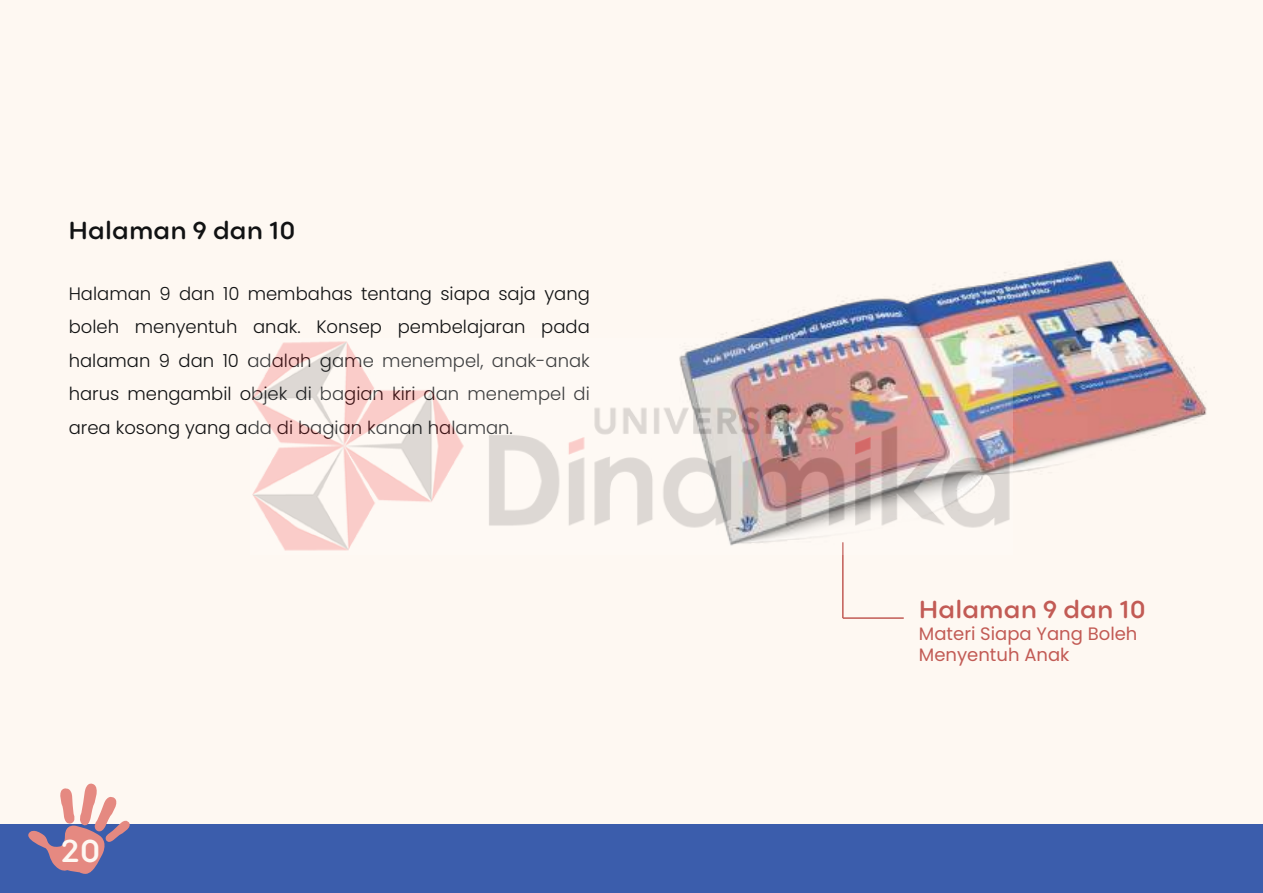
<style>
.page{position:relative;width:1263px;height:893px;background:#fef8f2}
.page>*{position:absolute;margin:0;border:0;box-sizing:border-box;transform-origin:0 0}
.t1{font:600 33px "Point Soft DEMO";color:#fef8f2}
.t2{font:600 25.5px "Point Soft DEMO";color:#111213}
.t3{font:600 25.5px "Point Soft DEMO";color:#c25b55}
.t4{font:300 18px/33.5px "Poppins";color:#111213;text-align:justify}
.t5{font:18px/21.6px "Poppins";color:#c25b55}
</style>
<div class="page">
<div style="left:0;top:824px;width:1263px;height:69px;background:#3b5dac"></div>
<svg style="left:28px;top:783px;width:102px;height:91px"></svg>
<img style="left:722px;top:260px;width:485px;height:359px">
<img style="left:251px;top:338px;width:761px;height:217px">
<h2 class="t2" style="left:69px;top:220px;width:229px">Halaman 9 dan 10</h2>
<p class="t4" style="left:69px;top:277px;width:523px">Halaman 9 dan 10 membahas tentang siapa saja yang boleh menyentuh anak. Konsep pembelajaran pada halaman 9 dan 10 adalah game menempel, anak-anak harus mengambil objek di bagian kiri dan menempel di area kosong yang ada di bagian kanan halaman.</p>
<h1 class="t1" style="left:60px;top:838px;width:42px">20</h1>
<h2 class="t3" style="left:919px;top:599px;width:229px">Halaman 9 dan 10</h2>
<p class="t5" style="left:919px;top:623px;width:220px">Materi Siapa Yang Boleh<br>Menyentuh Anak</p>
</div>
